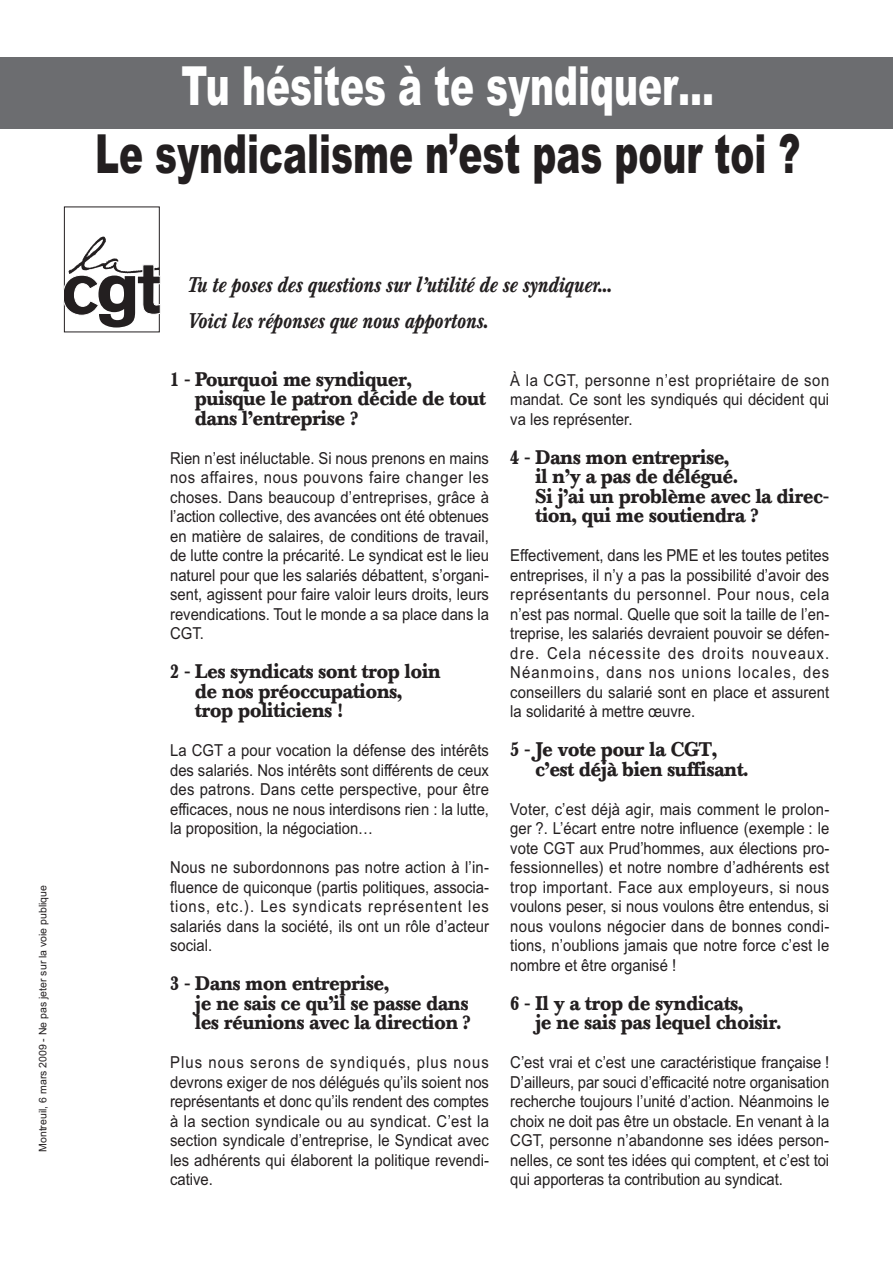
<style>
.page{position:relative;width:893px;height:1263px;background:#fff}
.page>*{position:absolute;margin:0;border:0;box-sizing:border-box;transform-origin:0 0}
.t1{font:900 54px "Arial";color:#231f20;scale:.67 1}
.t2{font:900 54px "Arial";color:#fff;scale:.67 1}
.t3{font:italic 500 21px/36.8px "Baskerville BE";color:#231f20;scale:.9 1}
.t4{font:700 19.5px/19.5px "Baskerville BE";color:#231f20;scale:.9 1}
.t5{font:16.5px/19.5px "Arial";color:#231f20;text-align:justify;scale:.9 1}
.t6{font:10.5px "Arial";color:#231f20}
</style>
<div class="page">
<div style="left:0;top:58px;width:893px;height:71px;background:#6c6d70"></div>
<svg style="left:63px;top:206px;width:98px;height:126px"></svg>
<p class="t6" style="left:37px;top:1152px;width:268px;rotate:-90deg">Montreuil, 6 mars 2009 - Ne pas jeter sur la voie publique</p>
<h1 class="t2" style="left:182px;top:54px;width:796px">Tu hésites à te syndiquer…</h1>
<h1 class="t1" style="left:95px;top:123px;width:1054px">Le syndicalisme n’est pas pour toi ?</h1>
<p class="t3" style="left:187px;top:269px;width:474px">Tu te poses des questions sur l’utilité de se syndiquer...<br>Voici les réponses que nous apportons.</p>
<p class="t4" style="left:195px;top:372px;width:324px;text-indent:-25px">1 - Pourquoi me syndiquer, puisque le patron décide de tout dans l’entreprise ?</p>
<p class="t5" style="left:170px;top:448px;width:356px">Rien n’est inéluctable. Si nous prenons en mains nos affaires, nous pouvons faire changer les choses. Dans beaucoup d’entreprises, grâce à l’action collective, des avancées ont été obtenues en matière de salaires, de conditions de travail, de lutte contre la précarité. Le syndicat est le lieu naturel pour que les salariés débattent, s’organi&shy;sent, agissent pour faire valoir leurs droits, leurs revendications. Tout le monde a sa place dans la CGT.</p>
<p class="t4" style="left:195px;top:664px;width:274px;text-indent:-25px">2 - Les syndicats sont trop loin de nos préoccupations, trop politiciens !</p>
<p class="t5" style="left:170px;top:741px;width:356px">La CGT a pour vocation la défense des intérêts des salariés. Nos intérêts sont différents de ceux des patrons. Dans cette perspective, pour être efficaces, nous ne nous interdisons rien : la lutte, la proposition, la négociation…</p>
<p class="t5" style="left:170px;top:858px;width:356px">Nous ne subordonnons pas notre action à l’in&shy;fluence de quiconque (partis politiques, associa&shy;tions, etc.). Les syndicats représentent les salariés dans la société, ils ont un rôle d’acteur social.</p>
<p class="t4" style="left:195px;top:976px;width:308px;text-indent:-25px">3 - Dans mon entreprise,<br>je ne sais ce qu’il se passe dans les réunions avec la direction ?</p>
<p class="t5" style="left:170px;top:1053px;width:356px">Plus nous serons de syndiqués, plus nous devrons exiger de nos délégués qu’ils soient nos représentants et donc qu’ils rendent des comptes à la section syndicale ou au syndicat. C’est la section syndicale d’entreprise, le Syndicat avec les adhérents qui élaborent la politique revendi&shy;cative.</p>
<p class="t5" style="left:510px;top:370px;width:356px">À la CGT, personne n’est propriétaire de son mandat. Ce sont les syndiqués qui décident qui va les représenter.</p>
<p class="t4" style="left:535px;top:450px;width:327px;text-indent:-25px">4 - Dans mon entreprise,<br>il n’y a pas de délégué.<br>Si j’ai un problème avec la direc&shy;tion, qui me soutiendra ?</p>
<p class="t5" style="left:510px;top:546px;width:356px">Effectivement, dans les PME et les toutes petites entreprises, il n’y a pas la possibilité d’avoir des représentants du personnel. Pour nous, cela n’est pas normal. Quelle que soit la taille de l’en&shy;treprise, les salariés devraient pouvoir se défen&shy;dre. Cela nécessite des droits nouveaux.<br>Néanmoins, dans nos unions locales, des conseillers du salarié sont en place et assurent la solidarité à mettre œuvre.</p>
<p class="t4" style="left:535px;top:742px;width:238px;text-indent:-25px">5 - Je vote pour la CGT, c’est déjà bien suffisant.</p>
<p class="t5" style="left:510px;top:799px;width:356px">Voter, c’est déjà agir, mais comment le prolon&shy;ger ?. L’écart entre notre influence (exemple : le vote CGT aux Prud’hommes, aux élections pro&shy;fessionnelles) et notre nombre d’adhérents est trop important. Face aux employeurs, si nous voulons peser, si nous voulons être entendus, si nous voulons négocier dans de bonnes condi&shy;tions, n’oublions jamais que notre force c’est le nombre et être organisé !</p>
<p class="t4" style="left:535px;top:996px;width:275px;text-indent:-25px">6 - Il y a trop de syndicats,<br>je ne sais pas lequel choisir.</p>
<p class="t5" style="left:510px;top:1053px;width:356px">C’est vrai et c’est une caractéristique française !<br>D’ailleurs, par souci d’efficacité notre organisation recherche toujours l’unité d’action. Néanmoins le choix ne doit pas être un obstacle. En venant à la CGT, personne n’abandonne ses idées person&shy;nelles, ce sont tes idées qui comptent, et c’est toi qui apporteras ta contribution au syndicat.</p>
</div>
